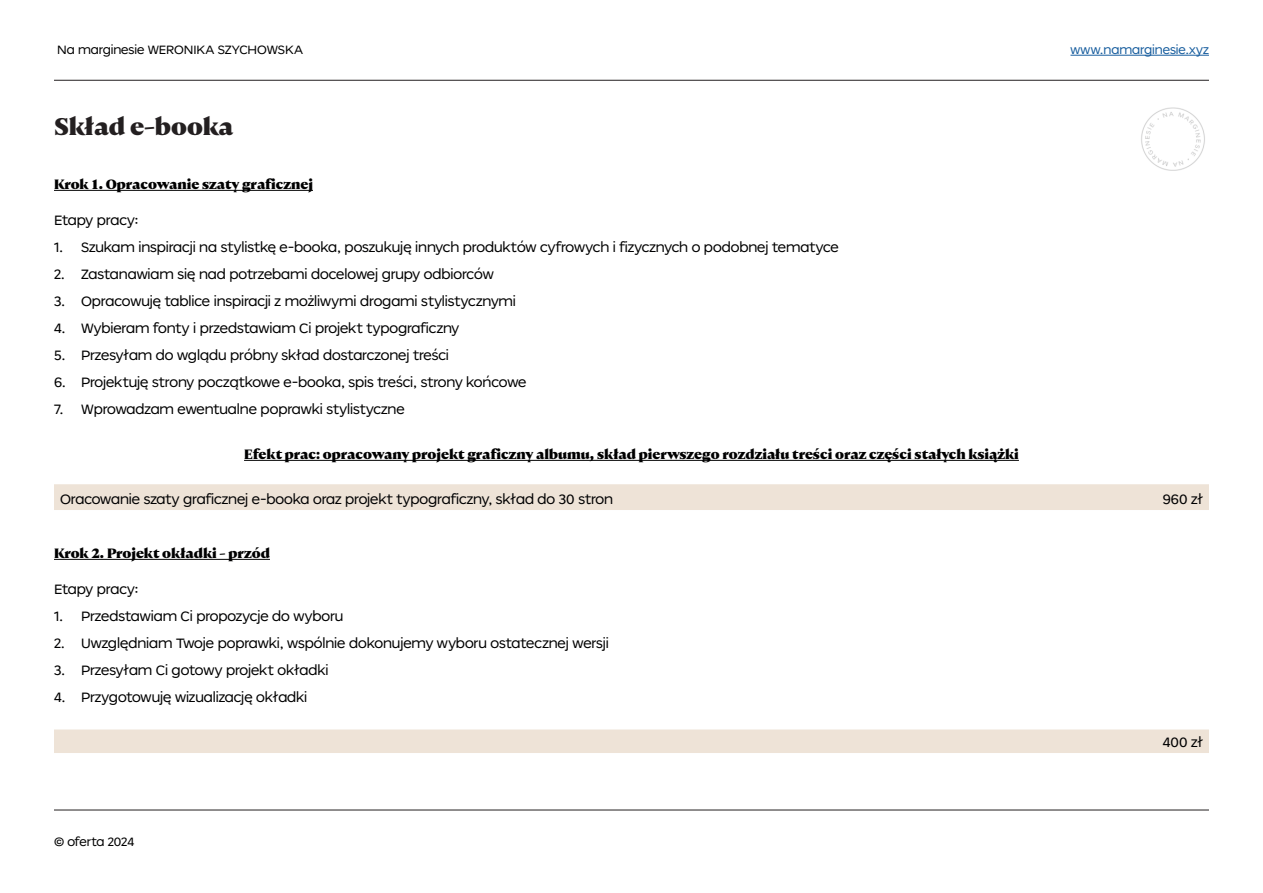
<style>
.page{position:relative;width:1263px;height:893px;background:#fff}
.page>*{position:absolute;margin:0;border:0;box-sizing:border-box;transform-origin:0 0}
.Nocturne{font:800 24px "Nocturne Serif";color:#231f20}
.Obibok{font:500 13.5px "Obibok";letter-spacing:-.005em;color:#000001}
.Obibok-2{font:800 13.5px "Nocturne Serif";color:#000001}
.nocturne_2{font:800 13.5px "Nocturne Serif";color:#000001}
.t1{font:500 12px "Obibok";letter-spacing:-.005em;color:#000001}
.t2{font:500 12px "Obibok";letter-spacing:-.005em;color:#175d9e}
</style>
<div class="page">
<hr style="left:1070px;top:55px;width:139px;height:1px;background:#175d9e">
<hr style="left:54px;top:80px;width:1155px;height:1px;background:#231f20">
<hr style="left:54px;top:810px;width:1155px;height:1px;background:#231f20">
<img style="left:1141px;top:107px;width:64px;height:64px">
<div style="left:54px;top:484px;width:1155px;height:26px;background:#eee3d7"></div>
<div style="left:54px;top:729px;width:1155px;height:24px;background:#eee3d7"></div>
<hr style="left:54px;top:190px;width:259px;height:1px;background:#000001">
<hr style="left:244px;top:460px;width:775px;height:1px;background:#000001">
<hr style="left:54px;top:559px;width:216px;height:1px;background:#000001">
<p class="t1" style="left:57px;top:41px;width:247px">Na marginesie WERONIKA SZYCHOWSKA</p>
<p class="Nocturne" style="left:54px;top:111px;width:181px">Skład e-booka</p>
<p class="nocturne_2" style="left:54px;top:176px;width:260px">Krok 1. Opracowanie szaty graficznej</p>
<p class="Obibok" style="left:54px;top:210px;width:86px">Etapy pracy:</p>
<p class="Obibok" style="left:54px;top:237px;width:786px">1. Szukam inspiracji na stylistkę e-booka, poszukuję innych produktów cyfrowych i fizycznych o podobnej tematyce</p>
<p class="Obibok" style="left:54px;top:264px;width:441px">2. Zastanawiam się nad potrzebami docelowej grupy odbiorców</p>
<p class="Obibok" style="left:54px;top:291px;width:463px">3. Opracowuję tablice inspiracji z możliwymi drogami stylistycznymi</p>
<p class="Obibok" style="left:54px;top:318px;width:407px">4. Wybieram fonty i przedstawiam Ci projekt typograficzny</p>
<p class="Obibok" style="left:54px;top:345px;width:396px">5. Przesyłam do wglądu próbny skład dostarczonej treści</p>
<p class="Obibok" style="left:54px;top:372px;width:474px">6. Projektuję strony początkowe e-booka, spis treści, strony końcowe</p>
<p class="Obibok" style="left:54px;top:399px;width:352px">7. Wprowadzam ewentualne poprawki stylistyczne</p>
<p class="Obibok-2" style="left:244px;top:446px;width:776px">Efekt prac: opracowany projekt graficzny albumu, skład pierwszego rozdziału treści oraz części stałych książki</p>
<p class="t2" style="left:1070px;top:41px;width:140px">www.namarginesie.xyz</p>
<p class="Obibok" style="left:60px;top:489px;width:555px">Oracowanie szaty graficznej e-booka oraz projekt typograficzny, skład do 30 stron</p>
<p class="Obibok" style="left:1163px;top:489px;width:42px">960 zł</p>
<p class="nocturne_2" style="left:54px;top:545px;width:217px">Krok 2. Projekt okładki - przód</p>
<p class="Obibok" style="left:54px;top:579px;width:86px">Etapy pracy:</p>
<p class="Obibok" style="left:54px;top:606px;width:291px">1. Przedstawiam Ci propozycje do wyboru</p>
<p class="Obibok" style="left:54px;top:633px;width:556px">2. Uwzględniam Twoje poprawki, wspólnie dokonujemy wyboru ostatecznej wersji</p>
<p class="Obibok" style="left:54px;top:660px;width:276px">3. Przesyłam Ci gotowy projekt okładki</p>
<p class="Obibok" style="left:54px;top:687px;width:255px">4. Przygotowuję wizualizację okładki</p>
<p class="t1" style="left:54px;top:833px;width:82px">© oferta 2024</p>
<p class="Obibok" style="left:1163px;top:732px;width:42px">400 zł</p>
</div>
